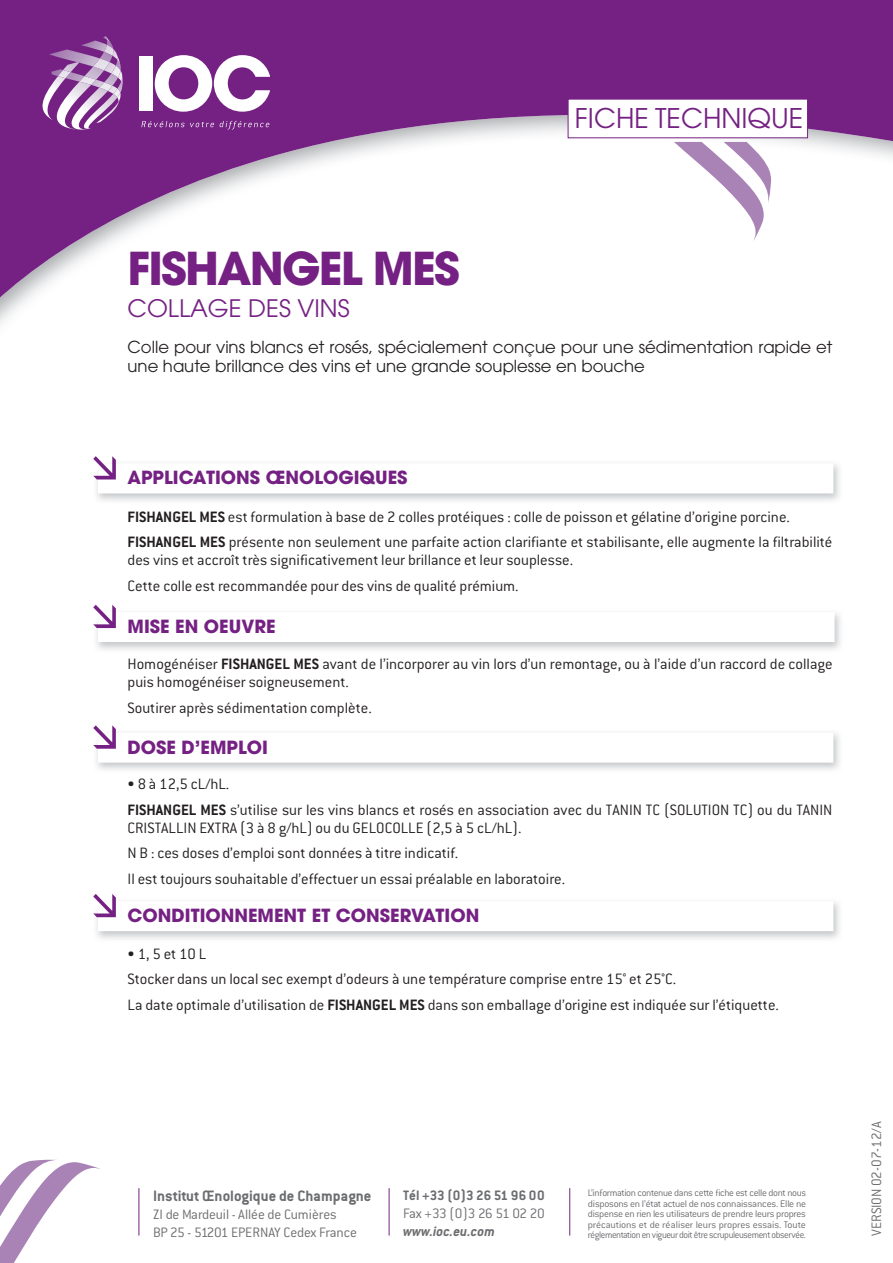
<style>
.page{position:relative;width:893px;height:1263px;background:#fff}
.page>*{position:absolute;margin:0;border:0;box-sizing:border-box;transform-origin:0 0}
.t1{font:700 45px "Avant Garde LT";letter-spacing:-.04em;color:#752183}
.t2{font:27px "Avant Garde LT";color:#752183}
.t3{font:24px "Avant Garde LT";color:#752183}
.t4{font:700 18px "Avant Garde LT";color:#752183}
.t5{font:300 16.5px/25.5px "Conduit ITC";color:#231f20}
.t6{font:16.5px/19.8px "Avant Garde LT";color:#231f20}
.t7{font:700 16.5px "Conduit ITC";color:#6c6d70}
.t8{font:300 15px/18px "Conduit ITC";letter-spacing:-.01em;color:#6c6d70}
.t9{font:700 15px "Conduit ITC";color:#6c6d70}
.t10{font:300 15px "Conduit ITC";letter-spacing:-.03em;color:#6c6d70}
.t11{font:italic 700 15px "Conduit ITC";color:#6c6d70}
.t12{font:300 10.5px/10.5px "Conduit ITC";letter-spacing:-.035em;color:#6c6d70;text-align:justify}
.s1{font-weight:700}
</style>
<div class="page">
<svg style="left:0;top:0;width:893px;height:324px"></svg>
<svg style="left:0;top:1160px;width:100px;height:103px"></svg>
<svg style="left:567px;top:98px;width:241px;height:41px"></svg>
<hr style="left:139px;top:1188px;width:1px;height:47px;background:#752183">
<hr style="left:389px;top:1188px;width:1px;height:47px;background:#752183">
<hr style="left:569px;top:1188px;width:1px;height:47px;background:#752183">
<img style="left:49px;top:49px;width:6px;height:13px">
<img style="left:121px;top:75px;width:2px;height:54px">
<img style="left:113px;top:105px;width:8px;height:25px">
<img style="left:55px;top:36px;width:58px;height:94px">
<img style="left:93px;top:58px;width:6px;height:12px">
<img style="left:79px;top:76px;width:17px;height:9px">
<svg style="left:99px;top:36px;width:23px;height:69px;background:#ac82b6"></svg>
<img style="left:39px;top:62px;width:40px;height:59px">
<svg style="left:58px;top:70px;width:13px;height:8px"></svg>
<svg style="left:141px;top:121px;width:73px;height:6px"></svg>
<svg style="left:220px;top:121px;width:49px;height:8px"></svg>
<div style="left:139px;top:56px;width:14px;height:55px;background:#fff"></div>
<svg style="left:155px;top:55px;width:115px;height:57px"></svg>
<img style="left:674px;top:142px;width:92px;height:100px">
<img style="left:724px;top:142px;width:47px;height:62px">
<svg style="left:93px;top:456px;width:740px;height:37px"></svg>
<svg style="left:93px;top:605px;width:742px;height:37px"></svg>
<svg style="left:93px;top:725px;width:740px;height:38px"></svg>
<svg style="left:93px;top:894px;width:740px;height:37px"></svg>
<h2 class="t2" style="left:575px;top:102px;width:230px">FICHE TECHNIQUE</h2>
<h1 class="t1" style="left:128px;top:239px;width:334px">FISHANGEL MES</h1>
<h3 class="t3" style="left:128px;top:294px;width:224px">COLLAGE DES VINS</h3>
<p class="t6" style="left:128px;top:337px;width:706px">Colle pour vins blancs et rosés, spécialement conçue pour une sédimentation rapide et une haute brillance des vins et une grande souplesse en bouche</p>
<p class="t4" style="left:128px;top:465px;width:281px">APPLICATIONS ŒNOLOGIQUES</p>
<p class="t5" style="left:128px;top:504px;width:706px"><span class="s1">FISHANGEL MES</span> est formulation à base de 2 colles protéiques : colle de poisson et gélatine d’origine porcine.<br><span class="s1">FISHANGEL MES</span> présente non seulement une parfaite action clarifiante et stabilisante, elle augmente la filtrabilité</p>
<p class="t5" style="left:128px;top:547px;width:447px">des vins et accroît très significativement leur brillance et leur souplesse.<br>Cette colle est recommandée pour des vins de qualité prémium.</p>
<p class="t4" style="left:128px;top:615px;width:150px">MISE EN OEUVRE</p>
<p class="t5" style="left:128px;top:655px;width:706px;line-height:18px">Homogénéiser <span class="s1">FISHANGEL MES</span> avant de l’incorporer au vin lors d’un remontage, ou à l’aide d’un raccord de collage puis homogénéiser soigneusement.</p>
<p class="t5" style="left:128px;top:695px;width:246px">Soutirer après sédimentation complète.</p>
<p class="t4" style="left:128px;top:735px;width:142px">DOSE D’EMPLOI</p>
<p class="t5" style="left:128px;top:771px;width:706px">• 8 à 12,5 cL/hL.<br><span class="s1">FISHANGEL MES</span> s’utilise sur les vins blancs et rosés en association avec du TANIN TC (SOLUTION TC) ou du TANIN</p>
<p class="t5" style="left:128px;top:815px;width:439px">CRISTALLIN EXTRA (3 à 8 g/hL) ou du GELOCOLLE (2,5 à 5 cL/hL).<br>N B : ces doses d’emploi sont données à titre indicatif.<br>Il est toujours souhaitable d’effectuer un essai préalable en laboratoire.</p>
<p class="t4" style="left:128px;top:904px;width:353px">CONDITIONNEMENT ET CONSERVATION</p>
<p class="t5" style="left:128px;top:941px;width:653px">• 1, 5 et 10 L<br>Stocker dans un local sec exempt d’odeurs à une température comprise entre 15° et 25°C.<br>La date optimale d’utilisation de <span class="s1">FISHANGEL MES</span> dans son emballage d’origine est indiquée sur l’étiquette.</p>
<p class="t7" style="left:153px;top:1186px;width:220px">Institut Œnologique de Champagne</p>
<p class="t8" style="left:153px;top:1205px;width:205px">ZI de Mardeuil - Allée de Cumières<br>BP 25 - 51201 EPERNAY Cedex France</p>
<p class="t9" style="left:403px;top:1186px;width:143px">Tél +33 (0)3 26 51 96 00</p>
<p class="t10" style="left:403px;top:1205px;width:143px">Fax +33 (0)3 26 51 02 20</p>
<p class="t11" style="left:403px;top:1222px;width:93px">www.ioc.eu.com</p>
<p class="t12" style="left:588px;top:1188px;width:220px">L’information contenue dans cette fiche est celle dont nous disposons en l’état actuel de nos connaissances. Elle ne dispense en rien les utilisateurs de prendre leurs propres précautions et de réaliser leurs propres essais. Toute réglementationenvigueurdoitêtrescrupuleusementobservée.</p>
<p class="t8" style="left:867px;top:1235px;width:116px;rotate:-90deg">VERSION 02-07-12/A</p>
</div>
